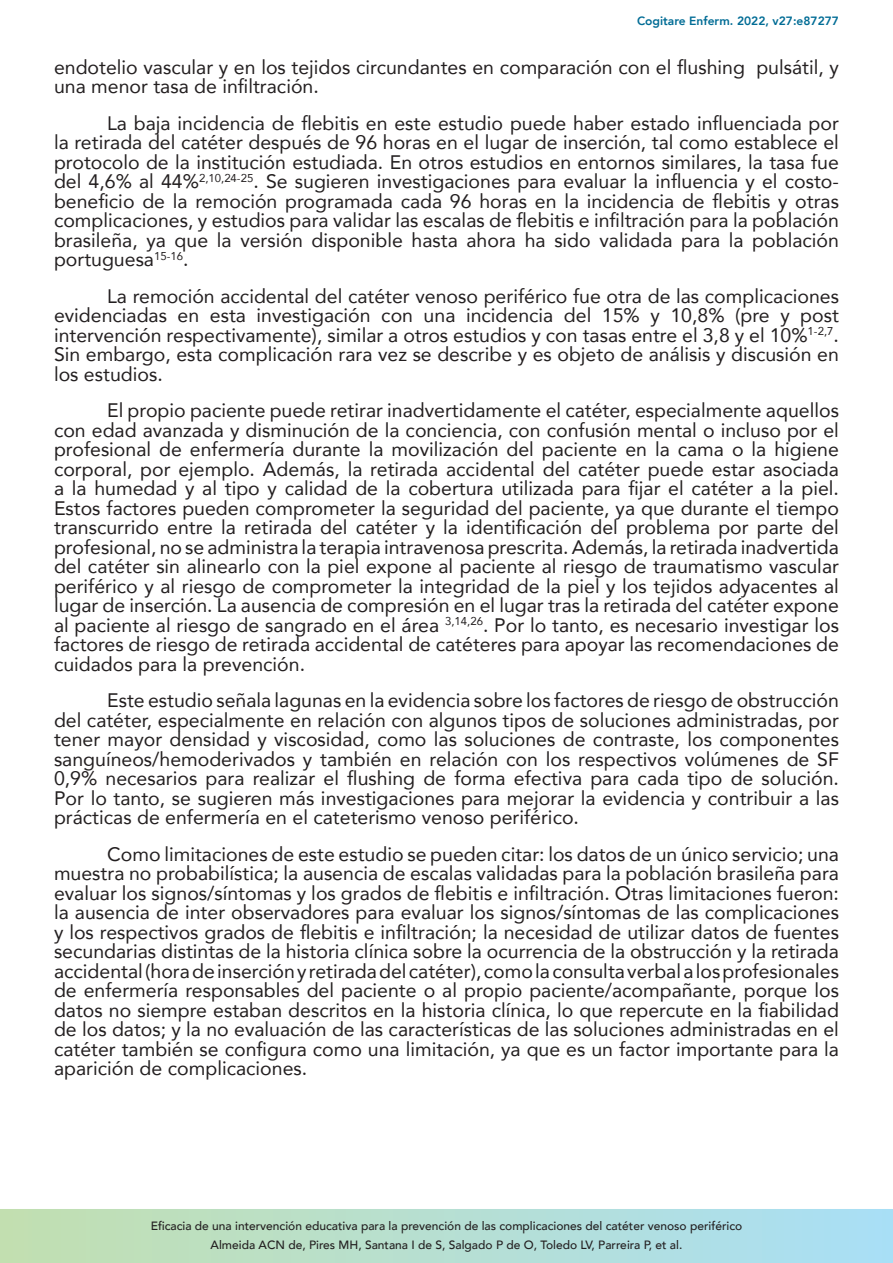
<style>
.page{position:relative;width:893px;height:1263px;background:#fff}
.page>*{position:absolute;margin:0;border:0;box-sizing:border-box;transform-origin:0 0}
.t1{font:19.5px/19.5px "Avenir";color:#231f20;text-align:justify}
.t2{font:500 12px/18.6px "Avenir";color:#231f20;text-align:center}
.t3{font:800 12px "Avenir";color:#006c95}
</style>
<div class="page">
<svg style="left:0;top:1209px;width:893px;height:54px;background:#b6dfd2"></svg>
<p class="t3" style="left:637px;top:10px;width:203px">Cogitare Enferm. 2022, v27:e87277</p>
<p class="t1" style="left:54px;top:56px;width:786px">endotelio vascular y en los tejidos circundantes en comparación con el flushing pulsátil, y una menor tasa de infiltración.</p>
<p class="t1" style="left:54px;top:112px;width:786px;text-indent:53px">La baja incidencia de flebitis en este estudio puede haber estado influenciada por la retirada del catéter después de 96 horas en el lugar de inserción, tal como establece el protocolo de la institución estudiada. En otros estudios en entornos similares, la tasa fue del 4,6% al 44%<sup>2,10,24-25</sup>. Se sugieren investigaciones para evaluar la influencia y el costo&shy;beneficio de la remoción programada cada 96 horas en la incidencia de flebitis y otras complicaciones, y estudios para validar las escalas de flebitis e infiltración para la población brasileña, ya que la versión disponible hasta ahora ha sido validada para la población portuguesa<sup>15-16</sup>.</p>
<p class="t1" style="left:54px;top:285px;width:786px;text-indent:53px">La remoción accidental del catéter venoso periférico fue otra de las complicaciones evidenciadas en esta investigación con una incidencia del 15% y 10,8% (pre y post intervención respectivamente), similar a otros estudios y con tasas entre el 3,8 y el 10%<sup>1-2,7</sup>.<br>Sin embargo, esta complicación rara vez se describe y es objeto de análisis y discusión en los estudios.</p>
<p class="t1" style="left:54px;top:400px;width:786px;text-indent:53px">El propio paciente puede retirar inadvertidamente el catéter, especialmente aquellos con edad avanzada y disminución de la conciencia, con confusión mental o incluso por el profesional de enfermería durante la movilización del paciente en la cama o la higiene corporal, por ejemplo. Además, la retirada accidental del catéter puede estar asociada a la humedad y al tipo y calidad de la cobertura utilizada para fijar el catéter a la piel.<br>Estos factores pueden comprometer la seguridad del paciente, ya que durante el tiempo transcurrido entre la retirada del catéter y la identificación del problema por parte del profesional, no se administra la terapia intravenosa prescrita. Además, la retirada inadvertida del catéter sin alinearlo con la piel expone al paciente al riesgo de traumatismo vascular periférico y al riesgo de comprometer la integridad de la piel y los tejidos adyacentes al lugar de inserción. La ausencia de compresión en el lugar tras la retirada del catéter expone al paciente al riesgo de sangrado en el área <sup>3,14,26</sup>. Por lo tanto, es necesario investigar los factores de riesgo de retirada accidental de catéteres para apoyar las recomendaciones de cuidados para la prevención.</p>
<p class="t1" style="left:54px;top:690px;width:786px;text-indent:53px">Este estudio señala lagunas en la evidencia sobre los factores de riesgo de obstrucción del catéter, especialmente en relación con algunos tipos de soluciones administradas, por tener mayor densidad y viscosidad, como las soluciones de contraste, los componentes sanguíneos/hemoderivados y también en relación con los respectivos volúmenes de SF 0,9% necesarios para realizar el flushing de forma efectiva para cada tipo de solución.<br>Por lo tanto, se sugieren más investigaciones para mejorar la evidencia y contribuir a las prácticas de enfermería en el cateterismo venoso periférico.</p>
<p class="t1" style="left:54px;top:843px;width:786px;text-indent:53px">Como limitaciones de este estudio se pueden citar: los datos de un único servicio; una muestra no probabilística; la ausencia de escalas validadas para la población brasileña para evaluar los signos/síntomas y los grados de flebitis e infiltración. Otras limitaciones fueron: la ausencia de inter observadores para evaluar los signos/síntomas de las complicaciones y los respectivos grados de flebitis e infiltración; la necesidad de utilizar datos de fuentes secundarias distintas de la historia clínica sobre la ocurrencia de la obstrucción y la retirada accidental (hora de inserción y retirada del catéter), como la consulta verbal a los profesionales de enfermería responsables del paciente o al propio paciente/acompañante, porque los datos no siempre estaban descritos en la historia clínica, lo que repercute en la fiabilidad de los datos; y la no evaluación de las características de las soluciones administradas en el catéter también se configura como una limitación, ya que es un factor importante para la aparición de complicaciones.</p>
<p class="t2" style="left:151px;top:1216px;width:593px">Eficacia de una intervención educativa para la prevención de las complicaciones del catéter venoso periférico<br>Almeida ACN de, Pires MH, Santana I de S, Salgado P de O, Toledo LV, Parreira P, et al.</p>
</div>
